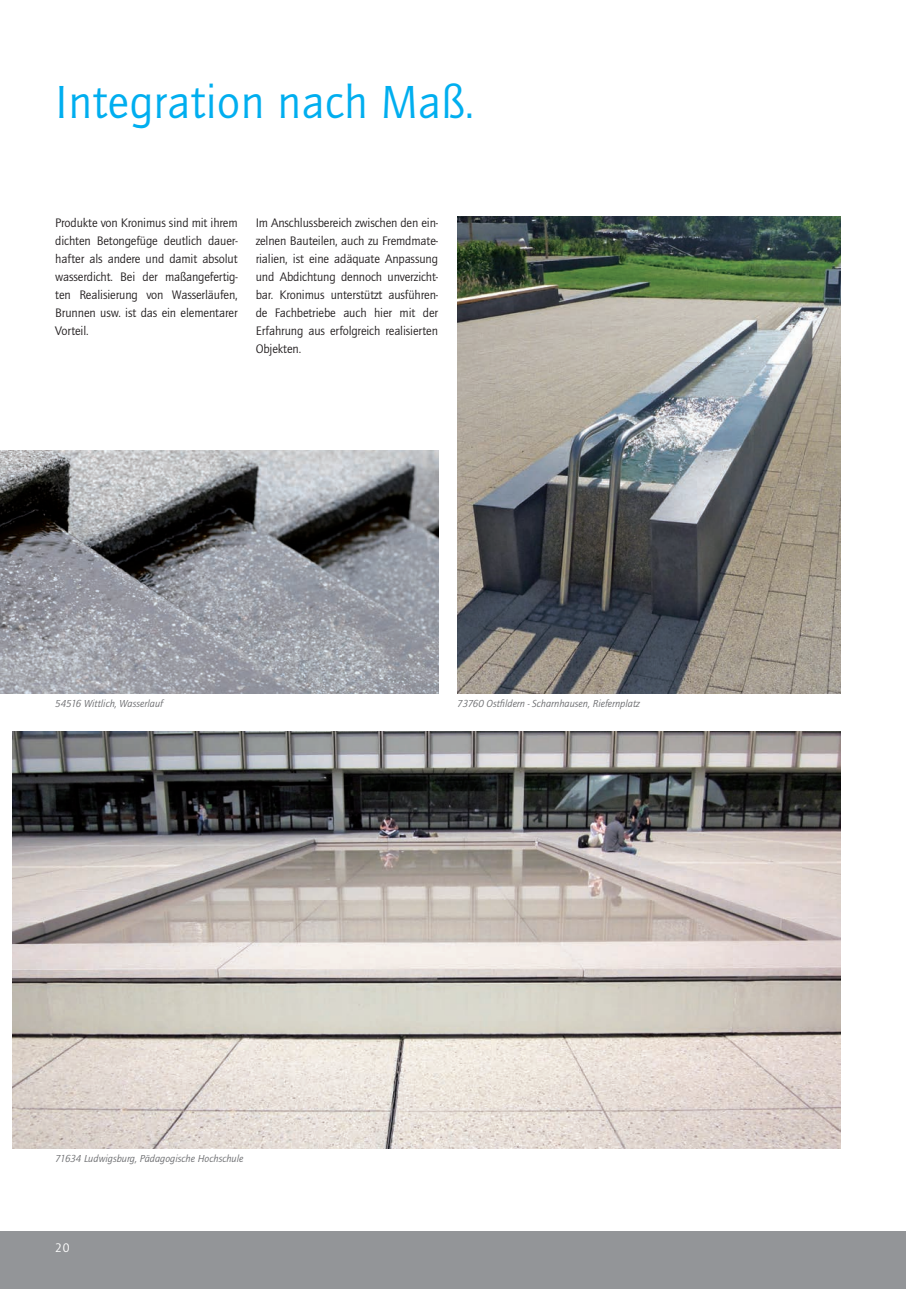
<style>
.page{position:relative;width:906px;height:1289px;background:#fff}
.page>*{position:absolute;margin:0;border:0;box-sizing:border-box;transform-origin:0 0}
.t1{font:48px "Quay Itc T";letter-spacing:.01em;color:#00aeef}
.t2{font:12.75px/18px "Quay Itc T";letter-spacing:-.01em;color:#231f20;text-align:justify}
.t3{font:12.75px "Quay Itc T";color:#fff}
.t4{font:italic 10.5px "Quay Itc T";color:#6c6d70}
</style>
<div class="page">
<div style="left:0;top:1230px;width:906px;height:58px;background:#939598"></div>
<img style="left:13px;top:731px;width:827px;height:417px">
<img style="left:457px;top:217px;width:383px;height:476px">
<img style="left:0;top:451px;width:438px;height:242px">
<h1 class="t1" style="left:55px;top:74px;width:420px">Integration nach Maß.</h1>
<p class="t2" style="left:55px;top:213px;width:184px">Produkte von Kronimus sind mit ihrem dichten Betongefüge deutlich dauer&shy;hafter als andere und damit absolut wasserdicht. Bei der maßangefertig&shy;ten Realisierung von Wasserläufen, Brunnen usw. ist das ein elementarer Vorteil.</p>
<p class="t2" style="left:256px;top:213px;width:184px">Im Anschlussbereich zwischen den ein&shy;zelnen Bauteilen, auch zu Fremdmate&shy;rialien, ist eine adäquate Anpassung und Abdichtung dennoch unverzicht&shy;bar. Kronimus unterstützt ausführen&shy;de Fachbetriebe auch hier mit der Erfahrung aus erfolgreich realisierten Objekten.</p>
<p class="t4" style="left:55px;top:697px;width:109px">54516 Wittlich, Wasserlauf</p>
<p class="t4" style="left:457px;top:697px;width:184px">73760 Ostfildern - Scharnhausen, Riefernplatz</p>
<p class="t4" style="left:55px;top:1152px;width:190px">71634 Ludwigsburg, Pädagogische Hochschule</p>
<p class="t3" style="left:55px;top:1240px;width:16px">20</p>
</div>
